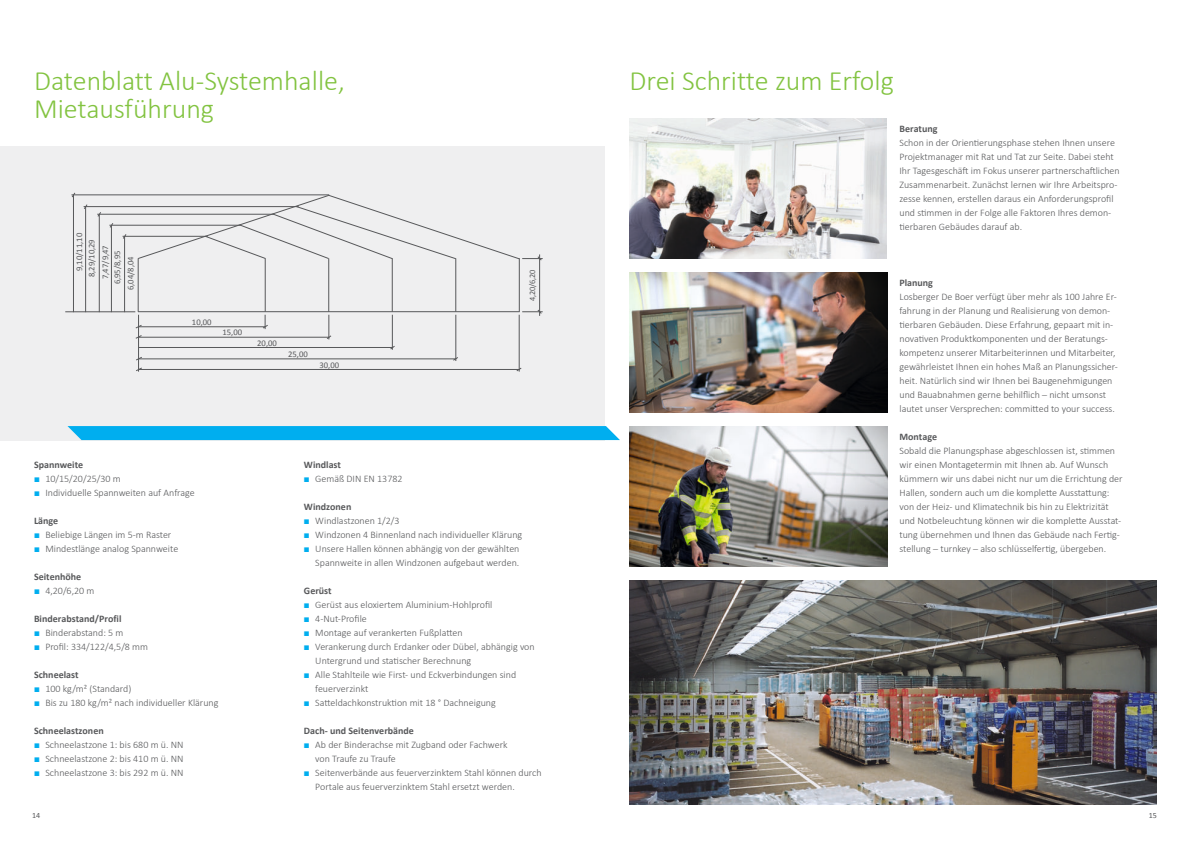
<style>
.page{position:relative;width:1191px;height:842px;background:#fff}
.page>*{position:absolute;margin:0;border:0;box-sizing:border-box;transform-origin:0 0}
.t1{font:300 28px/28px "Calibri";color:#82c340}
.t2{font:300 10px/14px "Calibri";color:#57585a}
.t3{font:700 10px "Calibri";color:#57585a}
.t4{font:8.6px/13.7px "Calibri";color:#57585a}
.t5{font:8.3px "Calibri";color:#57585a}
.t6{font:8px "Calibri";color:#57585a}
</style>
<div class="page">
<div style="left:0;top:146px;width:604px;height:294px;background:#efeff0"></div>
<hr style="left:539px;top:254px;width:1px;height:62px;background:#57585a">
<svg style="left:522px;top:309px;width:21px;height:5px"></svg>
<hr style="left:138px;top:315px;width:1px;height:57px;background:#57585a">
<svg style="left:135px;top:335px;width:7px;height:4px"></svg>
<svg style="left:262px;top:315px;width:6px;height:14px"></svg>
<svg style="left:326px;top:315px;width:6px;height:24px"></svg>
<hr style="left:138px;top:327px;width:127px;height:1px;background:#57585a">
<hr style="left:138px;top:337px;width:191px;height:1px;background:#57585a">
<hr style="left:392px;top:315px;width:1px;height:35px;background:#57585a">
<hr style="left:455px;top:315px;width:1px;height:46px;background:#57585a">
<hr style="left:139px;top:347px;width:254px;height:1px;background:#57585a">
<hr style="left:138px;top:359px;width:318px;height:1px;background:#57585a">
<hr style="left:519px;top:315px;width:1px;height:57px;background:#57585a">
<hr style="left:139px;top:369px;width:380px;height:1px;background:#57585a">
<svg style="left:136px;top:357px;width:6px;height:4px"></svg>
<hr style="left:65px;top:312px;width:70px;height:1px;background:#57585a">
<hr style="left:123px;top:236px;width:85px;height:1px;background:#57585a">
<svg style="left:123px;top:234px;width:4px;height:5px"></svg>
<hr style="left:124px;top:236px;width:1px;height:76px;background:#57585a">
<hr style="left:109px;top:225px;width:132px;height:1px;background:#57585a">
<hr style="left:111px;top:225px;width:1px;height:87px;background:#57585a">
<hr style="left:84px;top:206px;width:215px;height:1px;background:#57585a">
<svg style="left:84px;top:204px;width:4px;height:5px"></svg>
<hr style="left:85px;top:207px;width:1px;height:105px;background:#57585a">
<hr style="left:97px;top:214px;width:177px;height:1px;background:#57585a">
<svg style="left:97px;top:212px;width:4px;height:5px"></svg>
<hr style="left:99px;top:214px;width:1px;height:98px;background:#57585a">
<hr style="left:71px;top:195px;width:258px;height:1px;background:#57585a">
<svg style="left:71px;top:192px;width:5px;height:6px"></svg>
<hr style="left:73px;top:195px;width:1px;height:117px;background:#57585a">
<hr style="left:138px;top:311px;width:381px;height:1px;background:#57585a">
<hr style="left:138px;top:258px;width:1px;height:54px;background:#57585a">
<hr style="left:519px;top:258px;width:1px;height:54px;background:#57585a">
<hr style="left:455px;top:258px;width:1px;height:54px;background:#57585a">
<hr style="left:392px;top:258px;width:1px;height:54px;background:#57585a">
<hr style="left:328px;top:258px;width:1px;height:54px;background:#57585a">
<hr style="left:265px;top:258px;width:1px;height:54px;background:#57585a">
<svg style="left:137px;top:194px;width:406px;height:67px"></svg>
<svg style="left:67px;top:426px;width:553px;height:14px;background:#07b0ef"></svg>
<img style="left:629px;top:580px;width:528px;height:224px">
<img style="left:629px;top:118px;width:257px;height:140px">
<img style="left:629px;top:426px;width:258px;height:140px">
<img style="left:629px;top:272px;width:258px;height:140px">
<h1 class="t1" style="left:34px;top:68px;width:312px">Datenblatt Alu-Systemhalle,<br>Mietausführung</h1>
<p class="t4" style="left:73px;top:271px;width:40px;rotate:-90deg">9,10/11,10</p>
<p class="t4" style="left:85px;top:279px;width:41px;rotate:-90deg">8,29/10,29<br>7,47/9,47</p>
<p class="t4" style="left:111px;top:284px;width:35px;rotate:-90deg">6,95/8,95</p>
<p class="t4" style="left:124px;top:290px;width:35px;rotate:-90deg">6,04/8,04</p>
<p class="t4" style="left:192px;top:316px;width:21px">10,00</p>
<p class="t4" style="left:222px;top:326px;width:21px">15,00</p>
<p class="t4" style="left:257px;top:337px;width:21px">20,00</p>
<p class="t4" style="left:288px;top:348px;width:21px">25,00</p>
<p class="t4" style="left:319px;top:358px;width:21px">30,00</p>
<p class="t5" style="left:529px;top:301px;width:33px;rotate:-90deg">4,20/6,20</p>
<p class="t3" style="left:34px;top:461px;width:51px">Spannweite</p>
<p class="t2" style="left:45px;top:472px;width:151px">10/15/20/25/30 m<br>Individuelle Spannweiten auf Anfrage</p>
<p class="t3" style="left:34px;top:517px;width:26px">Länge</p>
<p class="t2" style="left:45px;top:528px;width:134px">Beliebige Längen im 5-m Raster<br>Mindestlänge analog Spannweite</p>
<p class="t3" style="left:34px;top:573px;width:49px">Seitenhöhe</p>
<p class="t2" style="left:45px;top:584px;width:51px">4,20/6,20 m</p>
<p class="t3" style="left:34px;top:615px;width:89px">Binderabstand/Profil</p>
<p class="t2" style="left:45px;top:626px;width:104px">Binderabstand: 5 m<br>Profil: 334/122/4,5/8 mm</p>
<p class="t3" style="left:34px;top:671px;width:46px">Schneelast</p>
<p class="t2" style="left:45px;top:682px;width:175px">100 kg/m² (Standard)<br>Bis zu 180 kg/m² nach individueller Klärung</p>
<p class="t3" style="left:34px;top:727px;width:71px">Schneelastzonen</p>
<p class="t2" style="left:45px;top:738px;width:140px;text-align:justify">Schneelastzone 1: bis 680 m ü. NN Schneelastzone 2: bis 410 m ü. NN Schneelastzone 3: bis 292 m ü. NN</p>
<p class="t3" style="left:304px;top:461px;width:39px">Windlast</p>
<p class="t2" style="left:315px;top:472px;width:89px">Gemäß DIN EN 13782</p>
<p class="t3" style="left:304px;top:503px;width:49px">Windzonen</p>
<p class="t2" style="left:315px;top:514px;width:208px">Windlastzonen 1/2/3<br>Windzonen 4 Binnenland nach individueller Klärung Unsere Hallen können abhängig von der gewählten Spannweite in allen Windzonen aufgebaut werden.</p>
<p class="t3" style="left:304px;top:587px;width:29px">Gerüst</p>
<p class="t2" style="left:315px;top:598px;width:221px">Gerüst aus eloxiertem Aluminium-Hohlprofil 4-Nut-Profile<br>Montage auf verankerten Fußplatten<br>Verankerung durch Erdanker oder Dübel, abhängig von Untergrund und statischer Berechnung<br>Alle Stahlteile wie First- und Eckverbindungen sind feuerverzinkt<br>Satteldachkonstruktion mit 18 ° Dachneigung</p>
<p class="t3" style="left:304px;top:727px;width:111px">Dach- und Seitenverbände</p>
<p class="t2" style="left:315px;top:738px;width:228px">Ab der Binderachse mit Zugband oder Fachwerk<br>von Traufe zu Traufe<br>Seitenverbände aus feuerverzinktem Stahl können durch Portale aus feuerverzinktem Stahl ersetzt werden.</p>
<h1 class="t1" style="left:629px;top:68px;width:266px">Drei Schritte zum Erfolg</h1>
<p class="t3" style="left:899px;top:125px;width:40px">Beratung</p>
<p class="t2" style="left:899px;top:136px;width:222px">Schon in der Orientierungsphase stehen Ihnen unsere Projektmanager mit Rat und Tat zur Seite. Dabei steht Ihr Tagesgeschäft im Fokus unserer partnerschaftlichen Zusammenarbeit. Zunächst lernen wir Ihre Arbeitspro&shy;zesse kennen, erstellen daraus ein Anforderungsprofil und stimmen in der Folge alle Faktoren Ihres demon&shy;tierbaren Gebäudes darauf ab.</p>
<p class="t3" style="left:899px;top:279px;width:35px">Planung</p>
<p class="t2" style="left:899px;top:290px;width:220px">Losberger De Boer verfügt über mehr als 100 Jahre Er&shy;fahrung in der Planung und Realisierung von demon&shy;tierbaren Gebäuden. Diese Erfahrung, gepaart mit in&shy;novativen Produktkomponenten und der Beratungs&shy;kompetenz unserer Mitarbeiterinnen und Mitarbeiter, gewährleistet Ihnen ein hohes Maß an Planungssicher&shy;heit. Natürlich sind wir Ihnen bei Baugenehmigungen und Bauabnahmen gerne behilflich – nicht umsonst lautet unser Versprechen: committed to your success.</p>
<p class="t3" style="left:899px;top:433px;width:39px">Montage</p>
<p class="t2" style="left:899px;top:444px;width:225px">Sobald die Planungsphase abgeschlossen ist, stimmen wir einen Montagetermin mit Ihnen ab. Auf Wunsch kümmern wir uns dabei nicht nur um die Errichtung der Hallen, sondern auch um die komplette Ausstattung: von der Heiz- und Klimatechnik bis hin zu Elektrizität und Notbeleuchtung können wir die komplette Ausstat&shy;tung übernehmen und Ihnen das Gebäude nach Fertig&shy;stellung – turnkey – also schlüsselfertig, übergeben.</p>
<p class="t6" style="left:32px;top:812px;width:10px">14</p>
<p class="t6" style="left:1148px;top:812px;width:10px">15</p>
</div>
